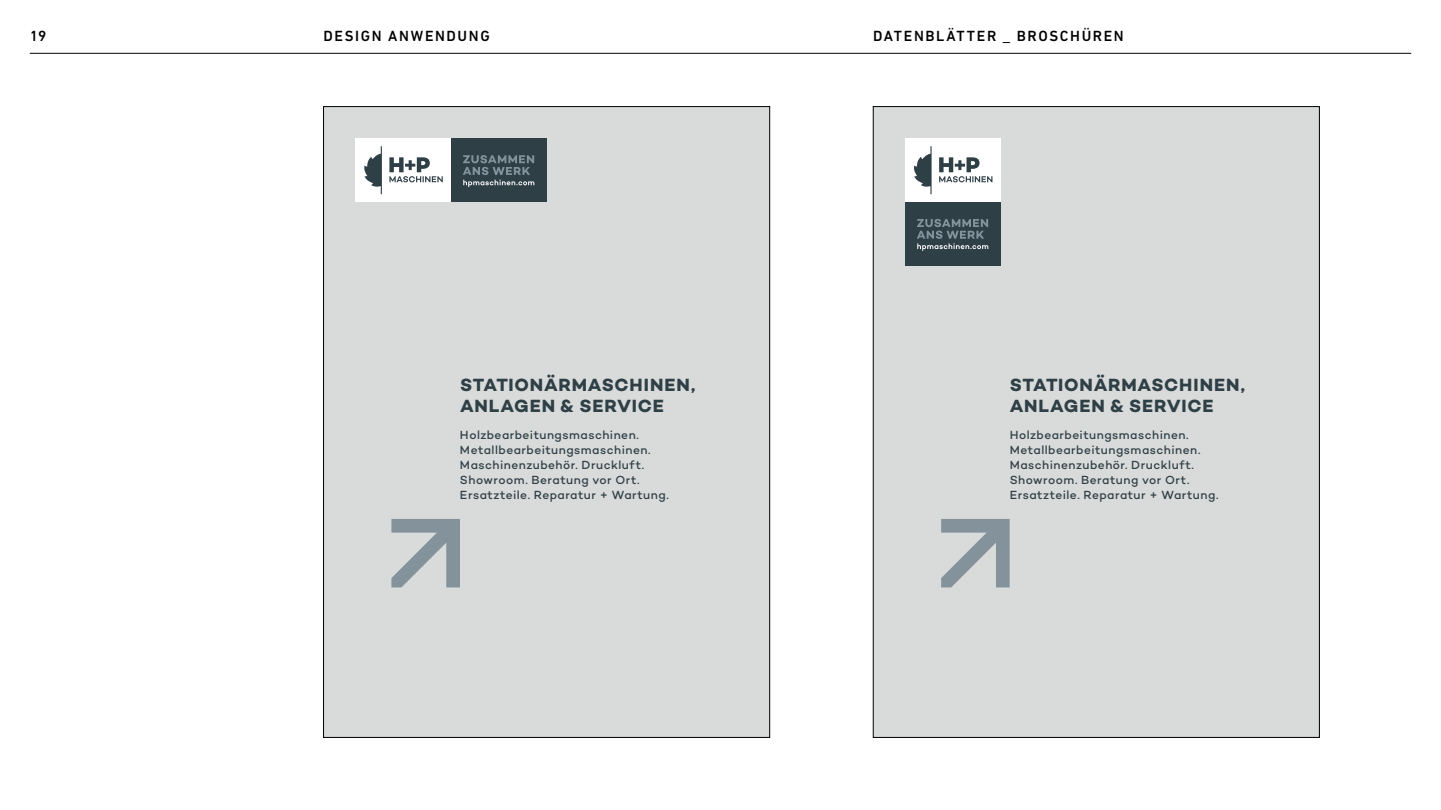
<style>
.page{position:relative;width:1441px;height:810px;background:#fff}
.page>*{position:absolute;margin:0;border:0;box-sizing:border-box;transform-origin:0 0}
.t1{font:700 18px/21px "Campton";letter-spacing:.045em;color:#2e3f46}
.t2{font:500 15px "DIN Next LT Pro";letter-spacing:.105em;color:#000}
.t3{font:500 12px/15px "Campton";letter-spacing:.04em;color:#2e3f46}
</style>
<div class="page">
<hr style="left:30px;top:53px;width:1380px;height:1px;background:#000">
<div style="left:323px;top:107px;width:446px;height:630px;background:#d9dada"></div>
<svg style="left:391px;top:519px;width:69px;height:68px"></svg>
<div style="left:355px;top:138px;width:96px;height:64px;background:#fff"></div>
<svg style="left:389px;top:157px;width:54px;height:25px"></svg>
<svg style="left:364px;top:146px;width:18px;height:48px"></svg>
<div style="left:451px;top:138px;width:95px;height:64px;background:#2e3f46"></div>
<svg style="left:463px;top:155px;width:71px;height:32px"></svg>
<div style="left:873px;top:107px;width:446px;height:630px;background:#d9dada"></div>
<svg style="left:941px;top:519px;width:68px;height:68px"></svg>
<div style="left:904px;top:138px;width:96px;height:64px;background:#fff"></div>
<svg style="left:939px;top:157px;width:53px;height:25px"></svg>
<svg style="left:914px;top:146px;width:17px;height:48px"></svg>
<div style="left:904px;top:202px;width:96px;height:64px;background:#2e3f46"></div>
<svg style="left:917px;top:219px;width:71px;height:32px"></svg>
<p class="t2" style="left:30px;top:27px;width:18px">19</p>
<p class="t2" style="left:323px;top:27px;width:168px">DESIGN ANWENDUNG</p>
<p class="t2" style="left:873px;top:27px;width:252px">DATENBLÄTTER _ BROSCHÜREN</p>
<h1 class="t1" style="left:460px;top:374px;width:237px">STATIONÄRMASCHINEN,<br>ANLAGEN &amp; SERVICE</h1>
<p class="t3" style="left:460px;top:427px;width:210px">Holzbearbeitungsmaschinen.<br>Metallbearbeitungsmaschinen.<br>Maschinenzubehör. Druckluft.<br>Showroom. Beratung vor Ort.<br>Ersatzteile. Reparatur + Wartung.</p>
<h1 class="t1" style="left:1009px;top:374px;width:237px">STATIONÄRMASCHINEN,<br>ANLAGEN &amp; SERVICE</h1>
<p class="t3" style="left:1009px;top:427px;width:210px">Holzbearbeitungsmaschinen.<br>Metallbearbeitungsmaschinen.<br>Maschinenzubehör. Druckluft.<br>Showroom. Beratung vor Ort.<br>Ersatzteile. Reparatur + Wartung.</p>
</div>
